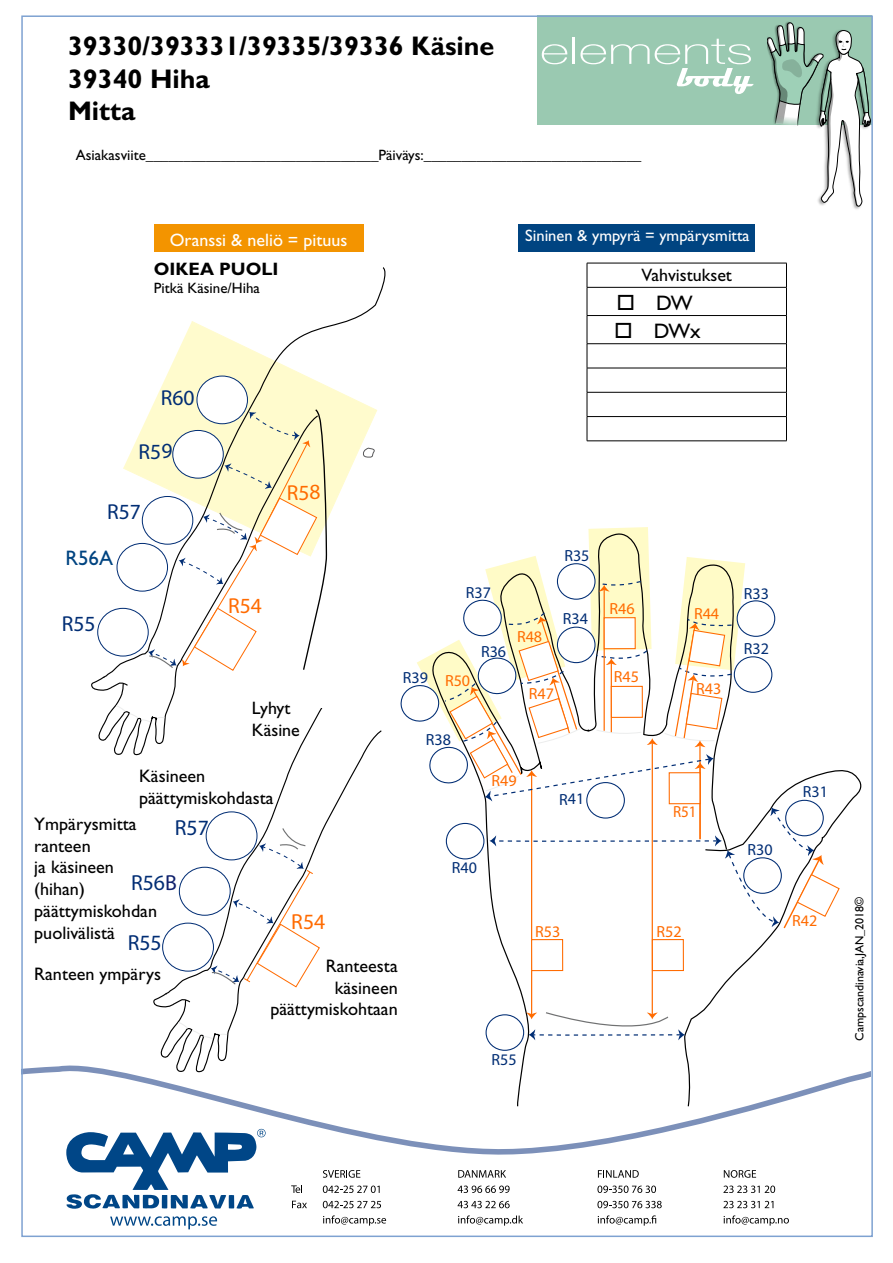
<style>
.page{position:relative;width:893px;height:1263px;background:#fff}
.page>*{position:absolute;margin:0;border:0;box-sizing:border-box;transform-origin:0 0}
.t1{font:700 27px/32.4px "Gill Sans Std";color:#000}
.t2{font:21.75px "Myriad Pro";letter-spacing:-.005em;color:#002d74}
.t3{font:21.75px "Myriad Pro";color:#ff6b00}
.t4{font:21.6px/47px "Myriad Pro";letter-spacing:-.005em;color:#002d74}
.t5{font:21.6px "Myriad Pro";letter-spacing:-.005em;color:#ff6b00}
.t6{font:21px "Gill Sans Std";color:#000}
.t7{font:21px "Gill Sans Std";color:#004481}
.t8{font:18.15px/21.8px "Gill Sans Std";color:#000}
.t9{font:18px/21.6px "Gill Sans Std";color:#000}
.t10{font:18px "Gill Sans Std";color:#fff}
.t11{font:700 18px "Gill Sans Std";color:#000}
.t12{font:16.5px "Gill Sans Std";color:#fff}
.t13{font:16.05px "Myriad Pro";letter-spacing:-.005em;color:#002d74}
.t14{font:16.05px "Myriad Pro";color:#ff6b00}
.t15{font:16.05px "Myriad Pro";color:#ff6b00;scale:.94 1}
.t16{font:15px "Gill Sans Std";color:#000}
.t17{font:12px "Gill Sans Std";color:#000}
.s1{color:#0f206c}
</style>
<div class="page">
<div style="left:154px;top:225px;width:209px;height:27px;background:#f39400"></div>
<div style="left:518px;top:225px;width:236px;height:27px;background:#004481"></div>
<svg style="left:445px;top:801px;width:238px;height:257px"></svg>
<svg style="left:683px;top:770px;width:179px;height:288px"></svg>
<hr style="left:531px;top:774px;width:1px;height:241px;background:#ff6b00">
<hr style="left:652px;top:742px;width:1px;height:273px;background:#ff6b00">
<div style="left:734px;top:656px;width:38px;height:37px;border:1px solid #002d74;border-radius:50%"></div>
<div style="left:737px;top:600px;width:38px;height:37px;border:1px solid #002d74;border-radius:50%"></div>
<div style="left:532px;top:939px;width:31px;height:31px;background:#fff"></div>
<div style="left:531px;top:939px;width:32px;height:32px;border:1px solid #ff6b00"></div>
<div style="left:652px;top:939px;width:31px;height:31px;background:#fff"></div>
<div style="left:652px;top:939px;width:32px;height:32px;border:1px solid #ff6b00"></div>
<div style="left:669px;top:773px;width:31px;height:31px;background:#fff"></div>
<div style="left:669px;top:772px;width:32px;height:32px;border:1px solid #ff6b00"></div>
<svg style="left:786px;top:800px;width:37px;height:36px"></svg>
<div style="left:785px;top:800px;width:39px;height:36px;border:1px solid #002d74;border-radius:50%"></div>
<svg style="left:489px;top:807px;width:351px;height:123px"></svg>
<div style="left:446px;top:823px;width:38px;height:36px;background:#fff;border-radius:50%"></div>
<div style="left:446px;top:823px;width:38px;height:36px;border:1px solid #002d74;border-radius:50%"></div>
<div style="left:587px;top:782px;width:37px;height:36px;background:#fff;border-radius:50%"></div>
<div style="left:586px;top:782px;width:39px;height:36px;border:1px solid #002d74;border-radius:50%"></div>
<hr style="left:699px;top:766px;width:2px;height:73px;background:#ff6b00">
<svg style="left:400px;top:527px;width:345px;height:274px"></svg>
<svg style="left:526px;top:1011px;width:159px;height:29px"></svg>
<div style="left:486px;top:1015px;width:38px;height:35px;background:#fff;border-radius:50%"></div>
<div style="left:486px;top:1014px;width:38px;height:37px;border:1px solid #002d74;border-radius:50%"></div>
<svg style="left:98px;top:691px;width:77px;height:65px"></svg>
<svg style="left:91px;top:267px;width:295px;height:424px"></svg>
<svg style="left:116px;top:705px;width:35px;height:17px"></svg>
<svg style="left:148px;top:408px;width:180px;height:264px"></svg>
<svg style="left:363px;top:448px;width:12px;height:9px"></svg>
<svg style="left:24px;top:1058px;width:846px;height:97px"></svg>
<svg style="left:110px;top:1216px;width:107px;height:13px"></svg>
<svg style="left:323px;top:1170px;width:37px;height:8px"></svg>
<svg style="left:323px;top:1185px;width:57px;height:8px"></svg>
<svg style="left:323px;top:1201px;width:58px;height:7px"></svg>
<svg style="left:323px;top:1215px;width:63px;height:10px"></svg>
<svg style="left:458px;top:1170px;width:48px;height:8px"></svg>
<svg style="left:458px;top:1185px;width:52px;height:8px"></svg>
<svg style="left:458px;top:1201px;width:52px;height:7px"></svg>
<svg style="left:458px;top:1215px;width:65px;height:10px"></svg>
<svg style="left:598px;top:1170px;width:41px;height:8px"></svg>
<svg style="left:597px;top:1185px;width:59px;height:8px"></svg>
<svg style="left:597px;top:1201px;width:65px;height:7px"></svg>
<svg style="left:598px;top:1215px;width:58px;height:10px"></svg>
<svg style="left:724px;top:1170px;width:32px;height:8px"></svg>
<svg style="left:723px;top:1185px;width:52px;height:8px"></svg>
<svg style="left:723px;top:1201px;width:50px;height:7px"></svg>
<svg style="left:724px;top:1215px;width:65px;height:10px"></svg>
<svg style="left:291px;top:1185px;width:11px;height:8px"></svg>
<svg style="left:292px;top:1201px;width:15px;height:7px"></svg>
<svg style="left:66px;top:1129px;width:200px;height:80px"></svg>
<div style="left:538px;top:16px;width:334px;height:109px;background:#9ac9b1"></div>
<svg style="left:542px;top:44px;width:26px;height:20px"></svg>
<hr style="left:573px;top:37px;width:2px;height:27px;background:#fff">
<svg style="left:580px;top:39px;width:174px;height:55px"></svg>
<svg style="left:767px;top:23px;width:103px;height:183px"></svg>
<svg style="left:159px;top:1007px;width:223px;height:67px"></svg>
<svg style="left:153px;top:709px;width:229px;height:298px"></svg>
<svg style="left:211px;top:827px;width:110px;height:161px"></svg>
<svg style="left:178px;top:1022px;width:35px;height:17px"></svg>
<hr style="left:587px;top:263px;width:200px;height:1px;background:#000">
<hr style="left:587px;top:287px;width:200px;height:1px;background:#000">
<hr style="left:587px;top:315px;width:200px;height:1px;background:#000">
<hr style="left:587px;top:343px;width:200px;height:1px;background:#000">
<hr style="left:587px;top:368px;width:200px;height:1px;background:#000">
<hr style="left:587px;top:392px;width:200px;height:1px;background:#000">
<hr style="left:587px;top:416px;width:200px;height:1px;background:#000">
<svg style="left:587px;top:263px;width:1px;height:178px"></svg>
<svg style="left:786px;top:263px;width:1px;height:178px"></svg>
<hr style="left:587px;top:441px;width:200px;height:1px;background:#000">
<div style="left:74px;top:544px;width:42px;height:34px;background:#fff"></div>
<h1 class="t1" style="left:68px;top:30px;width:428px">39330/393331/39335/39336 Käsine<br>39340 Hiha<br>Mitta</h1>
<p class="t16" style="left:76px;top:146px;width:567px">Asiakasviite_______________________________Päiväys:_____________________________</p>
<p class="t10" style="left:170px;top:229px;width:179px">Oranssi &amp; neliö = pituus</p>
<p class="t12" style="left:525px;top:226px;width:226px">Sininen &amp; ympyrä = ympärysmitta</p>
<p class="t11" style="left:154px;top:258px;width:126px">OIKEA PUOLI</p>
<p class="t16" style="left:154px;top:279px;width:108px">Pitkä Käsine/Hiha</p>
<p class="t9" style="left:641px;top:265px;width:92px">Vahvistukset</p>
<p class="t6" style="left:616px;top:290px;width:78px">□ DW</p>
<p class="t6" style="left:614px;top:319px;width:88px">□ DWx</p>
<p class="t4" style="left:161px;top:374px;width:35px">R60</p>
<p class="t4" style="left:139px;top:427px;width:35px">R59</p>
<p class="t4" style="left:81px;top:488px;width:62px;text-indent:26px">R57<br>R56</p>
<p class="t7" style="left:65px;top:546px;width:49px">R56A</p>
<p class="t4" style="left:62px;top:600px;width:35px">R55</p>
<p class="t5" style="left:287px;top:479px;width:35px">R58</p>
<p class="t5" style="left:228px;top:592px;width:35px">R54</p>
<p class="t9" style="left:252px;top:697px;width:49px">Lyhyt<br>Käsine</p>
<p class="t13" style="left:403px;top:668px;width:27px">R39</p>
<p class="t13" style="left:466px;top:583px;width:27px">R37</p>
<p class="t14" style="left:445px;top:670px;width:27px">R50</p>
<p class="t13" style="left:481px;top:641px;width:27px">R36</p>
<p class="t13" style="left:564px;top:546px;width:27px">R35</p>
<p class="t14" style="left:517px;top:627px;width:27px">R48</p>
<p class="t13" style="left:563px;top:609px;width:27px">R34</p>
<p class="t14" style="left:529px;top:684px;width:27px">R47</p>
<p class="t13" style="left:426px;top:730px;width:27px">R38</p>
<p class="t14" style="left:610px;top:598px;width:27px">R46</p>
<p class="t14" style="left:694px;top:604px;width:27px">R44</p>
<p class="t14" style="left:614px;top:667px;width:27px">R45</p>
<p class="t14" style="left:696px;top:678px;width:27px">R43</p>
<p class="t8" style="left:139px;top:765px;width:136px">Käsineen päättymiskohdasta</p>
<p class="t8" style="left:34px;top:813px;width:124px">Ympärysmitta ranteen<br>ja käsineen (hihan) päättymiskohdan puolivälistä</p>
<p class="t8" style="left:34px;top:963px;width:128px">Ranteen ympärys</p>
<p class="t2" style="left:175px;top:814px;width:36px">R57</p>
<p class="t2" style="left:131px;top:869px;width:48px">R56<span class="s1">B</span></p>
<p class="t3" style="left:291px;top:908px;width:36px">R54</p>
<p class="t2" style="left:128px;top:929px;width:36px">R55</p>
<p class="t8" style="left:270px;top:955px;width:129px;text-align:right">Ranteesta käsineen päättymiskohtaan</p>
<p class="t14" style="left:491px;top:770px;width:27px">R49</p>
<p class="t13" style="left:452px;top:858px;width:27px">R40</p>
<p class="t13" style="left:559px;top:789px;width:27px">R41</p>
<p class="t15" style="left:673px;top:802px;width:27px">R51</p>
<p class="t14" style="left:535px;top:921px;width:27px">R53</p>
<p class="t14" style="left:656px;top:921px;width:27px">R52</p>
<p class="t13" style="left:492px;top:1049px;width:27px">R55</p>
<p class="t13" style="left:744px;top:584px;width:27px">R33</p>
<p class="t13" style="left:744px;top:639px;width:27px">R32</p>
<p class="t13" style="left:748px;top:839px;width:27px">R30</p>
<p class="t13" style="left:803px;top:782px;width:27px">R31</p>
<p class="t14" style="left:792px;top:910px;width:27px">R42</p>
<p class="t17" style="left:852px;top:1041px;width:146px;rotate:-90deg">Campscandinavia,JAN_2018©</p>
</div>
